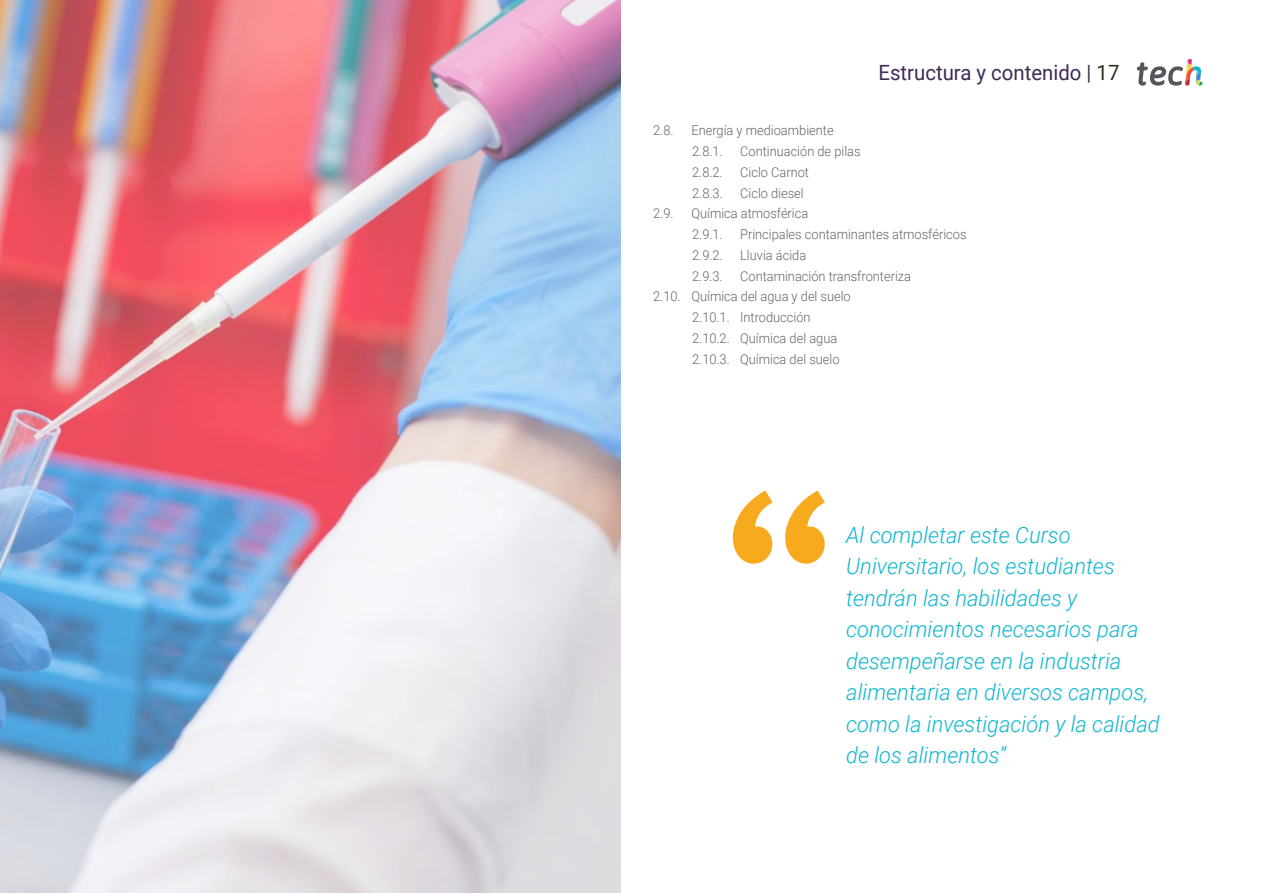
<style>
.page{position:relative;width:1263px;height:893px;background:#fff}
.page>*{position:absolute;margin:0;border:0;box-sizing:border-box;transform-origin:0 0}
.t1{font:italic 300 22.5px/31.5px "Roboto";color:#0fb6cf}
.t2{font:21px "Roboto";color:#3e2b56}
.t3{font:300 13.5px/20.7px "Roboto";color:#61646a;scale:.95 1}
.s1{color:#312e20}
</style>
<div class="page">
<img style="left:0;top:0;width:621px;height:893px">
<svg style="left:1137px;top:59px;width:65px;height:27px"></svg>
<svg style="left:733px;top:490px;width:92px;height:74px"></svg>
<p class="t3" style="left:653px;top:120px;width:23px">2.8.</p>
<p class="t3" style="left:691px;top:120px;width:151px">Energía y medioambiente<br>2.8.1.</p>
<p class="t3" style="left:740px;top:141px;width:128px">Continuación de pilas</p>
<p class="t3" style="left:692px;top:161px;width:34px">2.8.2.</p>
<p class="t3" style="left:740px;top:161px;width:74px">Ciclo Carnot</p>
<p class="t3" style="left:692px;top:182px;width:34px">2.8.3.</p>
<p class="t3" style="left:740px;top:182px;width:68px">Ciclo diesel</p>
<h2 class="t2" style="left:878px;top:57px;width:242px">Estructura y contenido | <span class="s1">17</span></h2>
<p class="t3" style="left:653px;top:203px;width:23px">2.9.</p>
<p class="t3" style="left:691px;top:203px;width:124px">Química atmosférica<br>2.9.1.</p>
<p class="t3" style="left:740px;top:224px;width:240px">Principales contaminantes atmosféricos</p>
<p class="t3" style="left:692px;top:244px;width:34px">2.9.2.</p>
<p class="t3" style="left:740px;top:244px;width:71px">Lluvia ácida</p>
<p class="t3" style="left:692px;top:265px;width:34px">2.9.3.</p>
<p class="t3" style="left:740px;top:265px;width:181px">Contaminación transfronteriza</p>
<p class="t3" style="left:653px;top:286px;width:210px">2.10. Química del agua y del suelo</p>
<p class="t3" style="left:692px;top:307px;width:126px">2.10.1. Introducción</p>
<p class="t3" style="left:692px;top:327px;width:154px">2.10.2. Química del agua</p>
<p class="t3" style="left:692px;top:348px;width:157px">2.10.3. Química del suelo</p>
<h1 class="t1" style="left:846px;top:518px;width:315px">Al completar este Curso<br>Universitario, los estudiantes tendrán las habilidades y conocimientos necesarios para desempeñarse en la industria alimentaria en diversos campos, como la investigación y la calidad de los alimentos”</h1>
</div>
